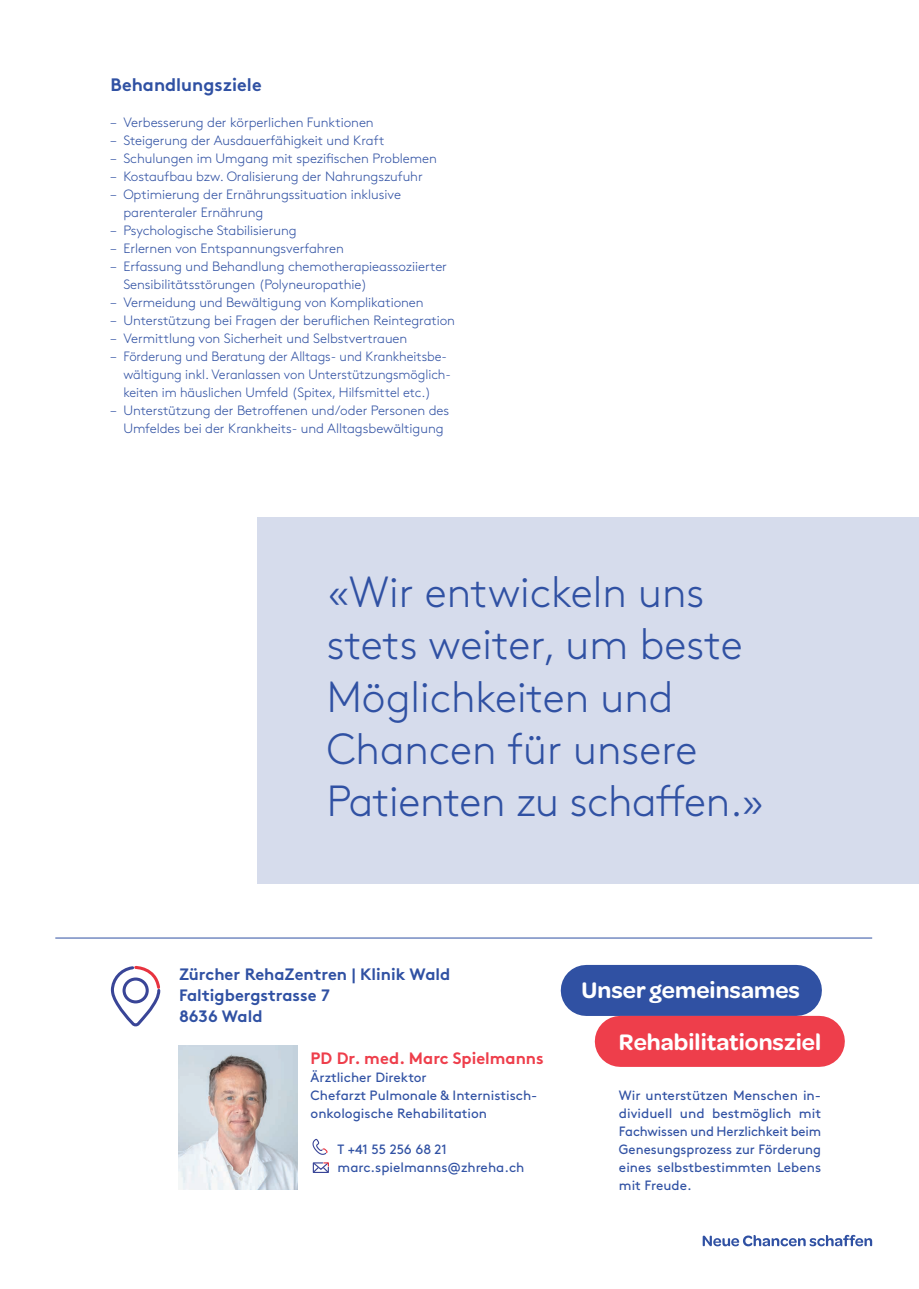
<style>
.page{position:relative;width:919px;height:1289px;background:#fff}
.page>*{position:absolute;margin:0;border:0;box-sizing:border-box;transform-origin:0 0}
.t1{font:300 43.5px/52.2px "Brown Std";color:#3051a3}
.t2{font:600 24px/51.4px "Omnes";color:#fff}
.t3{font:700 18px "Brown Std";color:#3051a3}
.t4{font:700 16.5px/21px "Brown Std";color:#3051a3}
.t5{font:700 16.5px "Brown Std";color:#ee3e4b}
.t6{font:300 13.5px/18px "Brown Std";letter-spacing:-.005em;color:#3051a3}
.t7{font:13.5px/18px "Brown Std";color:#3051a3}
</style>
<div class="page">
<svg style="left:111px;top:966px;width:49px;height:60px"></svg>
<img style="left:179px;top:1045px;width:119px;height:144px">
<svg style="left:312px;top:1138px;width:16px;height:16px"></svg>
<svg style="left:313px;top:1162px;width:16px;height:10px"></svg>
<hr style="left:55px;top:937px;width:817px;height:1px;background:#3051a3">
<div style="left:586px;top:964px;width:210px;height:51px;background:#3051a3"></div>
<div style="left:620px;top:1015px;width:199px;height:51px;background:#ee3e4b"></div>
<svg style="left:702px;top:1234px;width:170px;height:12px"></svg>
<div style="left:257px;top:517px;width:661px;height:366px;background:#d6dcec"></div>
<h3 class="t3" style="left:111px;top:74px;width:152px">Behandlungsziele</h3>
<p class="t6" style="left:111px;top:114px;width:265px">– Verbesserung der körperlichen Funktionen</p>
<p class="t6" style="left:111px;top:132px;width:275px">– Steigerung der Ausdauerfähigkeit und Kraft</p>
<p class="t6" style="left:111px;top:150px;width:328px">– Schulungen im Umgang mit spezifischen Problemen</p>
<p class="t6" style="left:111px;top:168px;width:313px">– Kostaufbau bzw. Oralisierung der Nahrungszufuhr</p>
<p class="t6" style="left:123px;top:186px;width:279px;text-indent:-13px">– Optimierung der Ernährungssituation inklusive parenteraler Ernährung</p>
<p class="t6" style="left:111px;top:222px;width:187px">– Psychologische Stabilisierung</p>
<p class="t6" style="left:111px;top:240px;width:235px">– Erlernen von Entspannungsverfahren</p>
<p class="t6" style="left:123px;top:258px;width:325px;text-indent:-13px">– Erfassung und Behandlung chemotherapieassoziierter<br>Sensibilitätsstörungen (Polyneuropathie)</p>
<p class="t6" style="left:111px;top:294px;width:314px">– Vermeidung und Bewältigung von Komplikationen</p>
<p class="t6" style="left:111px;top:312px;width:346px">– Unterstützung bei Fragen der beruflichen Reintegration</p>
<p class="t6" style="left:111px;top:330px;width:298px">– Vermittlung von Sicherheit und Selbstvertrauen</p>
<p class="t6" style="left:123px;top:348px;width:329px;text-indent:-13px">– Förderung und Beratung der Alltags- und Krankheitsbe&shy;wältigung inkl. Veranlassen von Unterstützungsmöglich&shy;keiten im häuslichen Umfeld (Spitex, Hilfsmittel etc.)</p>
<p class="t6" style="left:111px;top:402px;width:340px;text-align:center">– Unterstützung der Betroffenen und/oder Personen des<br>Umfeldes bei der Krankheits- und Alltagsbewältigung</p>
<h1 class="t1" style="left:327px;top:566px;width:439px">«Wir entwickeln uns stets weiter, um beste<br>Möglichkeiten und<br>Chancen für unsere<br>Patienten zu schaffen.»</h1>
<p class="t4" style="left:179px;top:963px;width:273px">Zürcher RehaZentren | Klinik Wald<br>Faltigbergstrasse 7<br>8636 Wald</p>
<p class="t5" style="left:310px;top:1047px;width:235px">PD Dr. med. Marc Spielmanns</p>
<p class="t7" style="left:310px;top:1068px;width:228px">Ärztlicher Direktor<br>Chefarzt Pulmonale &amp; Internistisch&shy;onkologische Rehabilitation</p>
<p class="t7" style="left:337px;top:1140px;width:188px">T +41 55 256 68 21 marc.spielmanns@zhreha.ch</p>
<h2 class="t2" style="left:619px;top:962px;width:204px;text-indent:-37px">Unser gemeinsames<br>Rehabilitationsziel</h2>
<p class="t7" style="left:619px;top:1086px;width:204px;text-align:justify">Wir unterstützen Menschen in&shy;dividuell und bestmöglich mit Fachwissen und Herzlichkeit beim Genesungsprozess zur Förderung eines selbstbestimmten Lebens mit Freude.</p>
</div>
